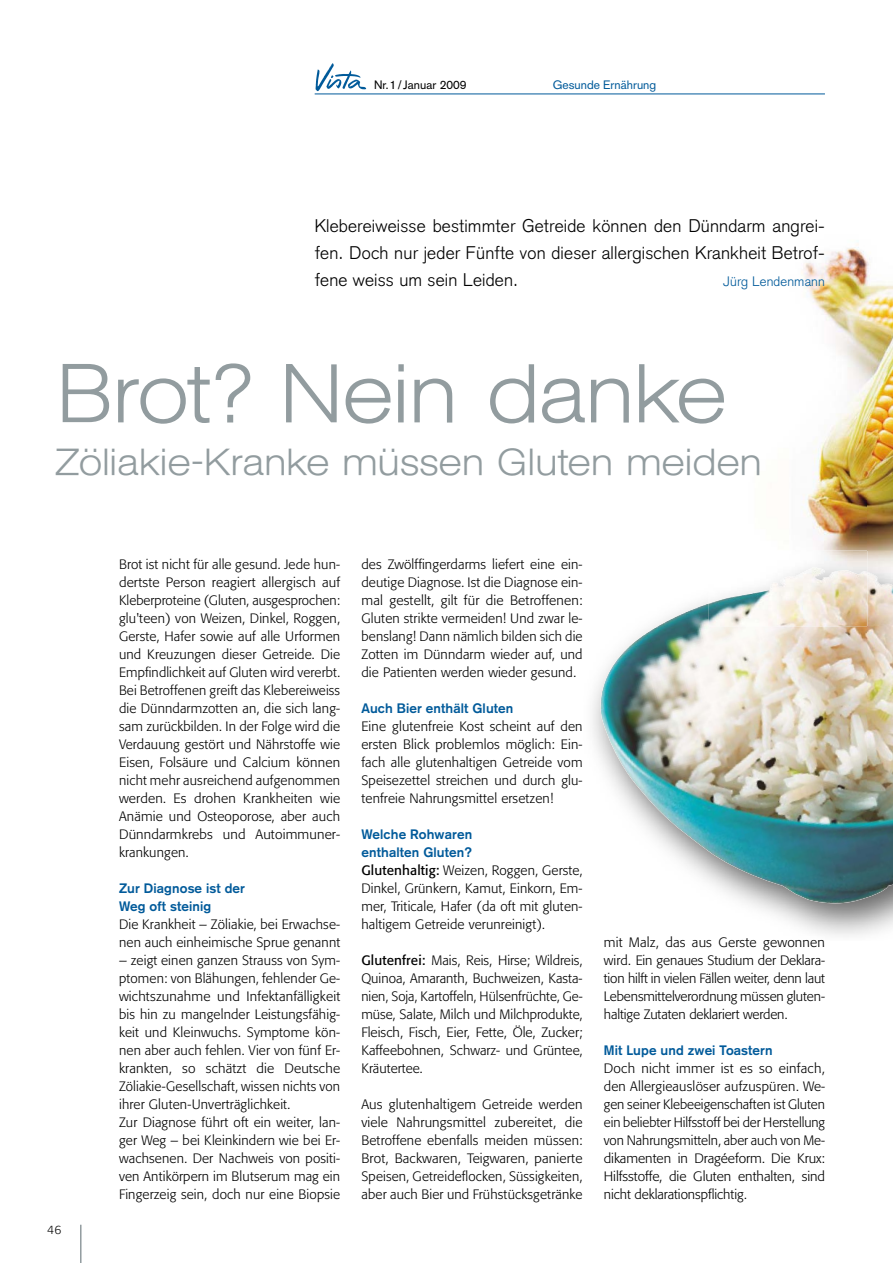
<style>
.page{position:relative;width:893px;height:1263px;background:#fff}
.page>*{position:absolute;margin:0;border:0;box-sizing:border-box;transform-origin:0 0}
.t1{font:300 expanded 82.5px "AK12";letter-spacing:-.01em;color:#929c9f}
.t2{font:300 expanded 37.5px "AK12";letter-spacing:.005em;color:#929c9f}
.t3{font:300 18px/27px "Akzidenz Grotesk";letter-spacing:.01em;color:#000;text-align:justify}
.t4{font:300 13.5px/18px "Formata BQ";letter-spacing:.01em;color:#000;text-align:justify}
.t5{font:300 13.5px/18px "Formata BQ";letter-spacing:-.01em;color:#000}
.t6{font:700 13.5px/18px "Akzidenz Grotesk";letter-spacing:.01em;color:#005a9a}
.t7{font:300 13.5px "Akzidenz Grotesk";letter-spacing:.01em;color:#005a9a}
.t8{font:12px "Akzidenz Grotesk";color:#005a9a}
.t9{font:12px "Akzidenz Grotesk";color:#000}
.t10{font:300 12px "Formata BQ";color:#000}
.s1{font-weight:400}
</style>
<div class="page">
<hr style="left:80px;top:1225px;width:2px;height:38px;background:#929c9f">
<img style="left:709px;top:93px;width:184px;height:457px">
<img style="left:867px;top:492px;width:26px;height:58px">
<img style="left:315px;top:63px;width:52px;height:29px">
<hr style="left:315px;top:94px;width:510px;height:1px;background:#005a9a">
<img style="left:590px;top:603px;width:303px;height:300px">
<img style="left:709px;top:567px;width:158px;height:59px">
<img style="left:867px;top:572px;width:26px;height:218px">
<p class="t9" style="left:374px;top:81px;width:94px">Nr. 1 / Januar 2009</p>
<p class="t8" style="left:553px;top:81px;width:105px">Gesunde Ernährung</p>
<h3 class="t3" style="left:315px;top:214px;width:512px">Klebereiweisse bestimmter Getreide können den Dünndarm angrei&shy;fen. Doch nur jeder Fünfte von dieser allergischen Krankheit Betrof&shy;fene weiss um sein Leiden.</h3>
<p class="t7" style="left:723px;top:276px;width:103px">Jürg Lendenmann</p>
<h1 class="t1" style="left:55px;top:345px;width:672px">Brot? Nein danke</h1>
<h2 class="t2" style="left:55px;top:440px;width:708px">Zöliakie-Kranke müssen Gluten meiden</h2>
<p class="t10" style="left:47px;top:1224px;width:16px">46</p>
<p class="t4" style="left:119px;top:557px;width:223px">Brot ist nicht für alle gesund. Jede hun&shy;dertste Person reagiert allergisch auf Kleberproteine (Gluten, ausgesprochen: glu'teen) von Weizen, Dinkel, Roggen, Gerste, Hafer sowie auf alle Urformen und Kreuzungen dieser Getreide. Die Empfindlichkeit auf Gluten wird vererbt.<br>Bei Betroffenen greift das Klebereiweiss die Dünndarmzotten an, die sich lang&shy;sam zurückbilden. In der Folge wird die Verdauung gestört und Nährstoffe wie Eisen, Folsäure und Calcium können nicht mehr ausreichend aufgenommen werden. Es drohen Krank heiten wie Anämie und Osteoporose, aber auch Dünndarmkrebs und Autoimmuner&shy;krankungen.</p>
<p class="t6" style="left:119px;top:880px;width:127px">Zur Diagnose ist der<br>Weg oft steinig</p>
<p class="t4" style="left:119px;top:917px;width:223px">Die Krankheit – Zöliakie, bei Erwachse&shy;nen auch einheimische Sprue genannt</p>
<p class="t4" style="left:119px;top:953px;width:223px;text-align:left">– zeigt einen ganzen Strauss von Sym&shy;ptomen: von Blähungen, fehlender Ge&shy;wichtszunahme und Infektanfälligkeit bis hin zu mangelnder Leistungsfähig&shy;keit und Kleinwuchs. Symptome kön&shy;nen aber auch fehlen. Vier von fünf Er&shy;krankten, so schätzt die Deutsche Zöliakie-Gesellschaft, wissen nichts von ihrer Gluten-Unverträglichkeit.<br>Zur Diagnose führt oft ein weiter, lan&shy;ger Weg – bei Kleinkindern wie bei Er&shy;wachsenen. Der Nachweis von positi&shy;ven Antikörpern im Blutserum mag ein Fingerzeig sein, doch nur eine Biopsie</p>
<p class="t4" style="left:361px;top:557px;width:223px">des Zwölffingerdarms liefert eine ein&shy;deutige Diagnose. Ist die Diagnose ein&shy;mal gestellt, gilt für die Betroffenen:<br>Gluten strikte vermeiden! Und zwar le&shy;benslang! Dann nämlich bilden sich die Zotten im Dünndarm wieder auf, und die Patienten werden wieder gesund.</p>
<p class="t6" style="left:361px;top:700px;width:153px">Auch Bier enthält Gluten</p>
<p class="t4" style="left:361px;top:719px;width:223px">Eine glutenfreie Kost scheint auf den ersten Blick problemlos möglich: Ein&shy;fach alle glutenhaltigen Getreide vom Speisezettel streichen und durch glu&shy;tenfreie Nahrungsmittel ersetzen!</p>
<p class="t6" style="left:361px;top:826px;width:112px">Welche Rohwaren enthalten Gluten?</p>
<p class="t4" style="left:361px;top:863px;width:223px"><span class="s1">Glutenhaltig:</span> Weizen, Roggen, Gerste, Dinkel, Grünkern, Kamut, Einkorn, Em&shy;mer, Triticale, Hafer (da oft mit gluten&shy;haltigem Getreide verunreinigt).</p>
<p class="t4" style="left:361px;top:953px;width:223px"><span class="s1">Glutenfrei:</span> Mais, Reis, Hirse; Wildreis, Quinoa, Amaranth, Buchweizen, Kasta&shy;nien, Soja, Kartoffeln, Hülsenfrüchte, Ge&shy;müse, Salate, Milch und Milchprodukte, Fleisch, Fisch, Eier, Fette, Öle, Zucker; Kaffeebohnen, Schwarz- und Grüntee, Kräutertee.</p>
<p class="t4" style="left:361px;top:1097px;width:223px">Aus glutenhaltigem Getreide werden viele Nahrungsmittel zubereitet, die Betroffene ebenfalls meiden müssen:<br>Brot, Backwaren, Teigwaren, panierte Speisen, Getreideflocken, Süssigkeiten, aber auch Bier und Frühstücksgetränke</p>
<p class="t4" style="left:604px;top:935px;width:223px">mit Malz das aus Gerste gewonnen</p>
<p class="t5" style="left:604px;top:935px;width:223px;text-indent:52px">,<br>wird. Ein genaues Studium der Deklara&shy;tion hilft in vielen Fällen weiter, denn laut<br>Lebensmittelverordnung müssen gluten&shy;haltige Zutaten deklariert werden.</p>
<p class="t6" style="left:604px;top:1042px;width:170px">Mit Lupe und zwei Toastern</p>
<p class="t4" style="left:604px;top:1061px;width:223px">Doch nicht immer ist es so einfach, den Allergieauslöser aufzuspüren. We&shy;gen seiner Klebeeigenschaften ist Gluten ein beliebter Hilfsstoff bei der Herstellung von Nahrungsmitteln, aber auch von Me&shy;dikamenten in Dragéeform. Die Krux:<br>Hilfsstoffe, die Gluten enthalten, sind nicht deklarationspflichtig.</p>
</div>
